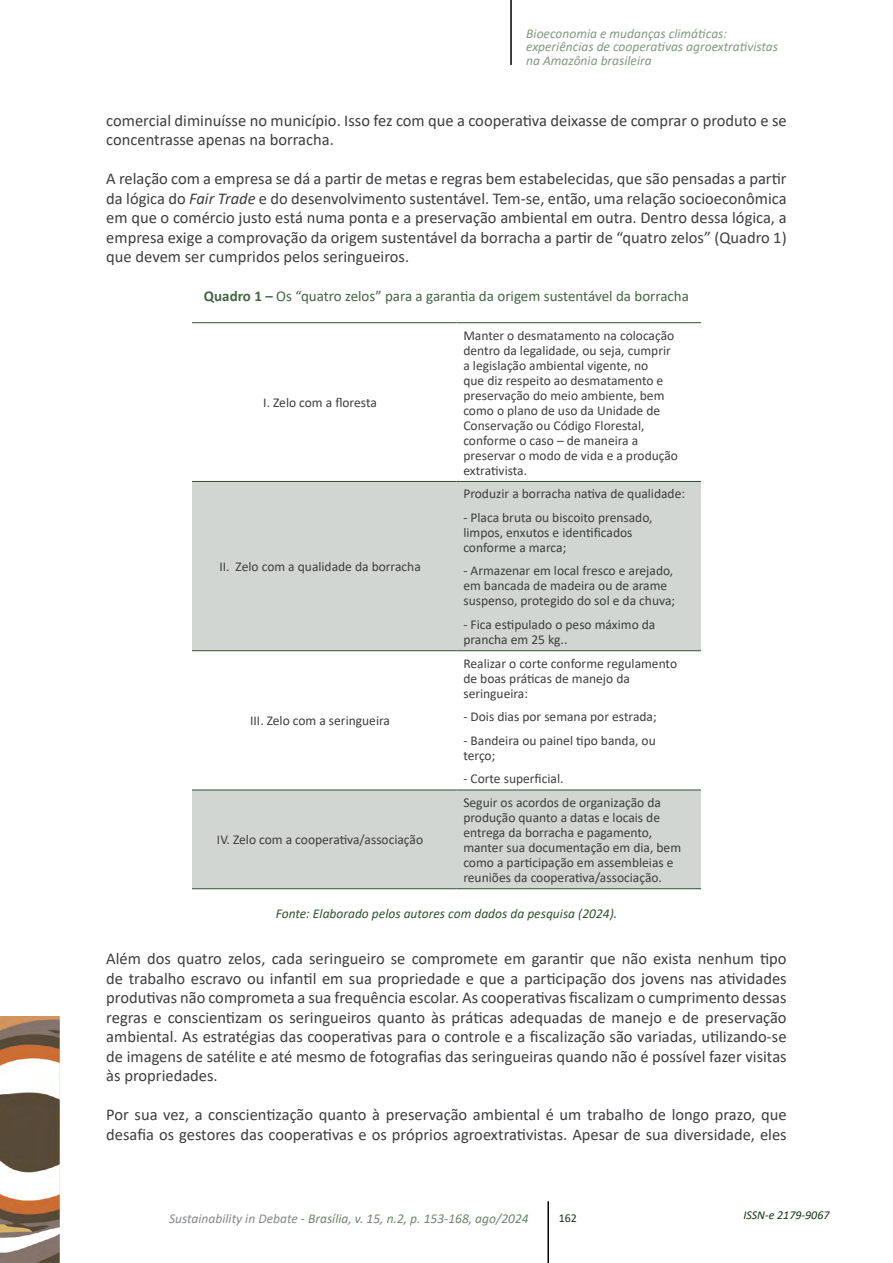
<style>
.page{position:relative;width:893px;height:1263px;background:#fff}
.page>*{position:absolute;margin:0;border:0;box-sizing:border-box;transform-origin:0 0}
.t1{font:16.5px/19.5px "Calibri";color:#3e3d40}
.t2{font:15px "Calibri";color:#456445}
.t3{font:13.5px/15px "Calibri";color:#3e3d40}
.t4{font:italic 13.5px/13.5px "Calibri";color:#839883}
.t5{font:italic 13.5px "Calibri";color:#6e876e}
.t6{font:italic 13.5px "Calibri";color:#305330}
.t7{font:italic 12px "Calibri";color:#17331c}
.t8{font:12px "Calibri";color:#17331c}
.s1{font-style:italic}
.s2{font-weight:700}
.s3{color:#87888a}
</style>
<div class="page">
<img style="left:0;top:1016px;width:60px;height:247px">
<hr style="left:510px;top:0;width:2px;height:65px;background:#000">
<hr style="left:547px;top:1201px;width:2px;height:62px;background:#000">
<svg style="left:192px;top:482px;width:509px;height:406px;fill:#d1d6d2"></svg>
<hr style="left:192px;top:322px;width:265px;height:1px;background:#305330">
<hr style="left:457px;top:322px;width:244px;height:1px;background:#305330">
<hr style="left:192px;top:481px;width:265px;height:1px;background:#305330">
<hr style="left:457px;top:481px;width:244px;height:1px;background:#305330">
<hr style="left:192px;top:650px;width:265px;height:1px;background:#305330">
<hr style="left:457px;top:650px;width:244px;height:1px;background:#305330">
<hr style="left:192px;top:790px;width:265px;height:1px;background:#305330">
<hr style="left:457px;top:790px;width:244px;height:1px;background:#305330">
<hr style="left:192px;top:888px;width:265px;height:1px;background:#305330">
<hr style="left:457px;top:888px;width:244px;height:1px;background:#305330">
<p class="t4" style="left:526px;top:26px;width:253px">Bioeconomia e mudanças climáticas: experiências de cooperativas agroextrativistas na Amazônia brasileira</p>
<p class="t1" style="left:106px;top:110px;width:682px">comercial diminuísse no município. Isso fez com que a cooperativa deixasse de comprar o produto e se concentrasse apenas na borracha.</p>
<p class="t1" style="left:106px;top:169px;width:682px;text-align:justify">A relação com a empresa se dá a partir de metas e regras bem estabelecidas, que são pensadas a partir da lógica do <span class="s1">Fair Trade</span> e do desenvolvimento sustentável. Tem-se, então, uma relação socioeconômica em que o comércio justo está numa ponta e a preservação ambiental em outra. Dentro dessa lógica, a empresa exige a comprovação da origem sustentável da borracha a partir de “quatro zelos” (Quadro 1) que devem ser cumpridos pelos seringueiros.</p>
<p class="t2" style="left:204px;top:286px;width:487px"><span class="s2">Quadro 1 –</span> Os “quatro zelos” para a garantia da origem sustentável da borracha</p>
<p class="t3" style="left:263px;top:395px;width:115px">I. Zelo com a floresta</p>
<p class="t3" style="left:219px;top:559px;width:203px">II. Zelo com a qualidade da borracha</p>
<p class="t3" style="left:250px;top:713px;width:141px">III. Zelo com a seringueira</p>
<p class="t3" style="left:463px;top:327px;width:216px">Manter o desmatamento na colocação dentro da legalidade, ou seja, cumprir a legislação ambiental vigente, no<br>que diz respeito ao desmatamento e preservação do meio ambiente, bem como o plano de uso da Unidade de<br>Conservação ou Código Florestal, conforme o caso – de maneira a preservar o modo de vida e a produção extrativista.</p>
<p class="t3" style="left:463px;top:486px;width:223px">Produzir a borracha nativa de qualidade:</p>
<p class="t3" style="left:463px;top:510px;width:191px">- Placa bruta ou biscoito prensado, limpos, enxutos e identificados conforme a marca;</p>
<p class="t3" style="left:463px;top:563px;width:213px">- Armazenar em local fresco e arejado, em bancada de madeira ou de arame suspenso, protegido do sol e da chuva;</p>
<p class="t3" style="left:463px;top:617px;width:193px">- Fica estipulado o peso máximo da prancha em 25 kg..</p>
<p class="t3" style="left:463px;top:655px;width:215px">Realizar o corte conforme regulamento de boas práticas de manejo da seringueira:</p>
<p class="t3" style="left:463px;top:709px;width:195px">- Dois dias por semana por estrada;</p>
<p class="t3" style="left:463px;top:732px;width:194px">- Bandeira ou painel tipo banda, ou terço;</p>
<p class="t3" style="left:463px;top:771px;width:102px">- Corte superficial.</p>
<p class="t3" style="left:463px;top:794px;width:219px">Seguir os acordos de organização da produção quanto a datas e locais de entrega da borracha e pagamento, manter sua documentação em dia, bem como a participação em assembleias e reuniões da cooperativa/associação.</p>
<p class="t6" style="left:276px;top:904px;width:343px">Fonte: Elaborado pelos autores com dados da pesquisa (2024).</p>
<p class="t1" style="left:106px;top:949px;width:682px;text-align:justify">Além dos quatro zelos, cada seringueiro se compromete em garantir que não exista nenhum tipo de trabalho escravo ou infantil em sua propriedade e que a participação dos jovens nas atividades produtivas não comprometa a sua frequência escolar. As cooperativas fiscalizam o cumprimento dessas regras e conscientizam os seringueiros quanto às práticas adequadas de manejo e de preservação ambiental. As estratégias das cooperativas para o controle e a fiscalização são variadas, utilizando-se de imagens de satélite e até mesmo de fotografias das seringueiras quando não é possível fazer visitas às propriedades.</p>
<p class="t1" style="left:106px;top:1105px;width:682px">Por sua vez, a conscientização quanto à preservação ambiental é um trabalho de longo prazo, que desafia os gestores das cooperativas e os próprios agroextrativistas. Apesar de sua diversidade, eles</p>
<p class="t3" style="left:217px;top:832px;width:208px">IV. Zelo com a cooperativa/associação</p>
<p class="t5" style="left:169px;top:1209px;width:361px"><span class="s3">Sustainability in Debate</span> - Brasília, v. 15, n.2, p. 153-168, ago/2024</p>
<p class="t8" style="left:559px;top:1209px;width:20px">162</p>
<p class="t7" style="left:743px;top:1206px;width:88px">ISSN-e 2179-9067</p>
</div>
